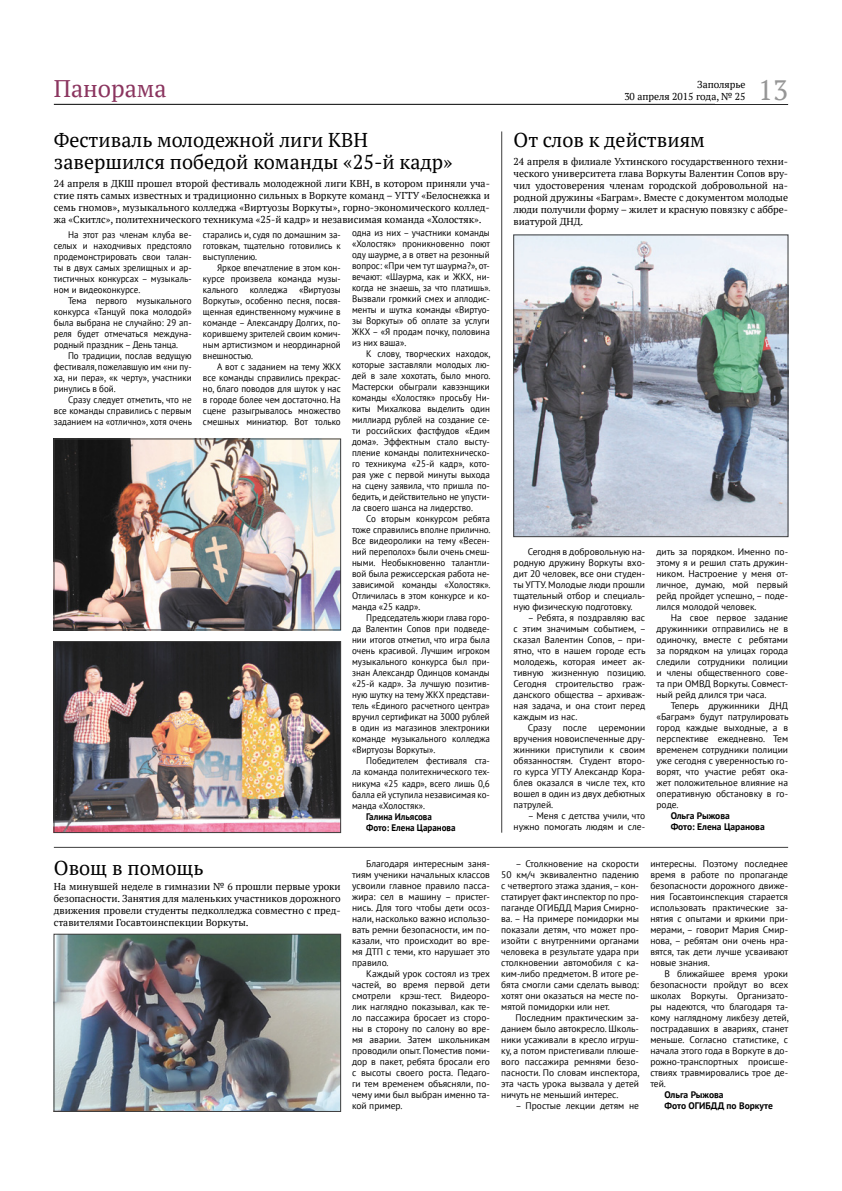
<style>
.page{position:relative;width:842px;height:1191px;background:#fff}
.page>*{position:absolute;margin:0;border:0;box-sizing:border-box;transform-origin:0 0}
.t1{font:28px "PT Serif";color:#969696}
.t2{font:24px "PT Serif";color:#8b355f}
.t3{font:20px/22px "PT Serif";color:#000}
.t4{font:10px/12px "PT Serif";color:#000;text-align:justify}
.t5{font:9.5px/11px "PT Sans";color:#000;text-align:justify}
.t6{font:9.5px/11px "PT Sans";color:#000;text-align:justify;scale:.95 1}
.t7{font:700 9.5px/11px "PT Sans";color:#000}
.t8{font:700 9.5px/11px "PT Sans";color:#000;scale:.95 1}
</style>
<div class="page">
<hr style="left:54px;top:104px;width:734px;height:1px;background:#000">
<img style="left:56px;top:936px;width:283px;height:173px">
<div style="left:54px;top:934px;width:287px;height:177px;border:1px solid #3e3e3e"></div>
<hr style="left:54px;top:847px;width:734px;height:1px;background:#3e3e3e">
<hr style="left:501px;top:131px;width:1px;height:701px;background:#3e3e3e">
<img style="left:56px;top:643px;width:283px;height:187px">
<div style="left:54px;top:641px;width:287px;height:191px;border:1px solid #3e3e3e"></div>
<img style="left:56px;top:441px;width:283px;height:187px">
<div style="left:54px;top:439px;width:287px;height:191px;border:1px solid #3e3e3e"></div>
<img style="left:516px;top:237px;width:270px;height:298px">
<div style="left:514px;top:235px;width:274px;height:302px;border:1px solid #3e3e3e"></div>
<h1 class="t1" style="left:758px;top:72px;width:31px">13</h1>
<h2 class="t2" style="left:54px;top:73px;width:114px">Панорама</h2>
<p class="t4" style="left:624px;top:90px;width:123px">30 апреля 2015 года, № 25</p>
<h3 class="t3" style="left:514px;top:129px;width:193px">От слов к действиям</h3>
<p class="t4" style="left:514px;top:155px;width:276px">24 апреля в филиале Ухтинского государственного техни&shy;ческого университета глава Воркуты Валентин Сопов вру&shy;чил удостоверения членам городской добровольной на&shy;родной дружины «Баграм». Вместе с документом молодые люди получили форму – жилет и красную повязку с аббре&shy;виатурой ДНД.</p>
<p class="t6" style="left:54px;top:229px;width:147px;text-indent:14px">На этот раз членам клуба ве&shy;селых и находчивых предстояло продемонстрировать свои талан&shy;ты в двух самых зрелищных и ар&shy;тистичных конкурсах – музыкаль&shy;ном и видеоконкурсе.</p>
<p class="t6" style="left:54px;top:295px;width:147px;text-indent:14px">Тема первого музыкального конкурса «Танцуй пока молодой» была выбрана не случайно: 29 ап&shy;реля будет отмечаться междуна&shy;родный праздник – День танца.</p>
<p class="t6" style="left:54px;top:350px;width:147px;text-indent:14px">По традиции, послав ведущую фестиваля, пожелавшую им «ни пу&shy;ха, ни пера», «к черту», участники ринулись в бой.</p>
<p class="t6" style="left:54px;top:394px;width:147px;text-indent:14px">Сразу следует отметить, что не все команды справились с первым заданием на «отлично», хотя очень</p>
<p class="t4" style="left:697px;top:78px;width:50px">Заполярье</p>
<h3 class="t3" style="left:54px;top:129px;width:400px">Фестиваль молодежной лиги КВН завершился победой команды «25-й кадр»</h3>
<p class="t4" style="left:54px;top:177px;width:438px">24 апреля в ДКШ прошел второй фестиваль молодежной лиги КВН, в котором приняли уча&shy;стие пять самых известных и традиционно сильных в Воркуте команд – УГТУ «Белоснежка и семь гномов», музыкального колледжа «Виртуозы Воркуты», горно-экономического коллед&shy;жа «Скитлс», политехнического техникума «25-й кадр» и независимая команда «Холостяк».</p>
<p class="t6" style="left:352px;top:227px;width:147px">одна из них – участники команды «Холостяк» проникновенно поют оду шаурме, а в ответ на резонный вопрос: «При чем тут шаурма?», от&shy;вечают: «Шаурма, как и ЖКХ, ни&shy;когда не знаешь, за что платишь».<br>Вызвали громкий смех и аплодис&shy;менты и шутка команды «Виртуо&shy;зы Воркуты» об оплате за услуги ЖКХ – «Я продам почку, половина из них ваша».</p>
<p class="t6" style="left:352px;top:348px;width:147px;text-indent:14px">К слову, творческих находок, которые заставляли молодых лю&shy;дей в зале хохотать, было много.<br>Мастерски обыграли кавээнщики команды «Холостяк» просьбу Ни&shy;киты Михалкова выделить один миллиард рублей на создание се&shy;ти российских фастфудов «Едим дома». Эффектным стало высту&shy;пление команды политехническо&shy;го техникума «25-й кадр», кото&shy;рая уже с первой минуты выхода на сцену заявила, что пришла по&shy;бедить, и действительно не упусти&shy;ла своего шанса на лидерство.</p>
<p class="t6" style="left:352px;top:513px;width:147px;text-indent:14px">Со вторым конкурсом ребята тоже справились вполне прилично.<br>Все видеоролики на тему «Весен&shy;ний переполох» были очень смеш&shy;ными. Необыкновенно талантли&shy;вой была режиссерская работа не&shy;зависимой команды «Холостяк».<br>Отличилась в этом конкурсе и ко&shy;манда «25 кадр».</p>
<p class="t6" style="left:352px;top:612px;width:147px;text-indent:14px">Председатель жюри глава горо&shy;да Валентин Сопов при подведе&shy;нии итогов отметил, что игра была очень красивой. Лучшим игроком музыкального конкурса был при&shy;знан Александр Одинцов команды «25-й кадр». За лучшую позитив&shy;ную шутку на тему ЖКХ представи&shy;тель «Единого расчетного центра» вручил сертификат на 3000 рублей в один из магазинов электроники команде музыкального колледжа «Виртуозы Воркуты».</p>
<p class="t6" style="left:352px;top:755px;width:147px;text-indent:14px">Победителем фестиваля ста&shy;ла команда политехнического тех&shy;никума «25 кадр», всего лишь 0,6 балла ей уступила независимая ко&shy;манда «Холостяк».</p>
<p class="t8" style="left:366px;top:810px;width:96px">Галина Ильясова<br>Фото: Елена Царанова</p>
<p class="t6" style="left:203px;top:229px;width:147px">старались и, судя по домашним за&shy;готовкам, тщательно готовились к выступлению.</p>
<p class="t6" style="left:203px;top:262px;width:147px;text-indent:14px">Яркое впечатление в этом кон&shy;курсе произвела команда музы&shy;кального колледжа «Виртуозы Воркуты», особенно песня, посвя&shy;щенная единственному мужчине в команде – Александру Долгих, по&shy;корившему зрителей своим комич&shy;ным артистизмом и неординарной внешностью.</p>
<p class="t6" style="left:203px;top:361px;width:147px;text-indent:14px">А вот с заданием на тему ЖКХ все команды справились прекрас&shy;но, благо поводов для шуток у нас в городе более чем достаточно. На сцене разыгрывалось множество смешных миниатюр. Вот только</p>
<p class="t5" style="left:514px;top:546px;width:133px;text-indent:14px">Сегодня в добровольную на&shy;родную дружину Воркуты вхо&shy;дит 20 человек, все они студен&shy;ты УГТУ. Молодые люди прошли тщательный отбор и специаль&shy;ную физическую подготовку.</p>
<p class="t5" style="left:514px;top:612px;width:134px;text-indent:14px">– Ребята, я поздравляю вас с этим значимым событием, – сказал Валентин Сопов, – при&shy;ятно, что в нашем городе есть молодежь, которая имеет ак&shy;тивную жизненную позицию.<br>Сегодня строительство граж&shy;данского общества – архиваж&shy;ная задача, и она стоит перед каждым из нас.</p>
<p class="t5" style="left:514px;top:722px;width:133px;text-indent:14px">Сразу после церемонии вручения новоиспеченные дру&shy;жинники приступили к своим обязанностям. Студент второ&shy;го курса УГТУ Александр Кора&shy;блев оказался в числе тех, кто вошел в один из двух дебютных патрулей.</p>
<p class="t5" style="left:514px;top:810px;width:133px;text-align:right">– Меня с детства учили, что нужно помогать людям и сле-</p>
<p class="t5" style="left:656px;top:546px;width:133px">дить за порядком. Именно по&shy;этому я и решил стать дружин&shy;ником. Настроение у меня от&shy;личное, думаю, мой первый рейд пройдет успешно, – поде&shy;лился молодой человек.</p>
<p class="t5" style="left:656px;top:612px;width:133px;text-indent:14px">На свое первое задание дружинники отправились не в одиночку, вместе с ребятами за порядком на улицах города следили сотрудники полиции и члены общественного сове&shy;та при ОМВД Воркуты. Совмест&shy;ный рейд длился три часа.</p>
<p class="t5" style="left:656px;top:700px;width:133px;text-indent:14px">Теперь дружинники ДНД «Баграм» будут патрулировать город каждые выходные, а в перспективе ежедневно. Тем временем сотрудники полиции уже сегодня с уверенностью го&shy;ворят, что участие ребят ока&shy;жет положительное влияние на оперативную обстановку в го&shy;роде.</p>
<p class="t7" style="left:671px;top:810px;width:96px">Ольга Рыжова<br>Фото: Елена Царанова</p>
<h3 class="t3" style="left:54px;top:856px;width:151px">Овощ в помощь</h3>
<p class="t4" style="left:54px;top:880px;width:288px">На минувшей неделе в гимназии № 6 прошли первые уроки безопасности. Занятия для маленьких участников дорожного движения провели студенты педколледжа совместно с пред&shy;ставителями Госавтоинспекции Воркуты.</p>
<p class="t5" style="left:352px;top:857px;width:139px;text-indent:14px">Благодаря интересным заня&shy;тиям ученики начальных классов усвоили главное правило пасса&shy;жира: сел в машину – пристег&shy;нись. Для того чтобы дети осоз&shy;нали, насколько важно использо&shy;вать ремни безопасности, им по&shy;казали, что происходит во вре&shy;мя ДТП с теми, кто нарушает это правило.</p>
<p class="t5" style="left:352px;top:967px;width:140px;text-indent:14px">Каждый урок состоял из трех частей, во время первой дети смотрели крэш-тест. Видеоро&shy;лик наглядно показывал, как те&shy;ло пассажира бросает из сторо&shy;ны в сторону по салону во вре&shy;мя аварии. Затем школьникам проводили опыт. Поместив поми&shy;дор в пакет, ребята бросали его с высоты своего роста. Педаго&shy;ги тем временем объясняли, по&shy;чему ими был выбран именно та&shy;кой пример.</p>
<p class="t5" style="left:501px;top:857px;width:139px;text-indent:14px">– Столкновение на скорости 50 км/ч эквивалентно падению с четвертого этажа здания, – кон&shy;статирует факт инспектор по про&shy;паганде ОГИБДД Мария Смирно&shy;ва. – На примере помидорки мы показали детям, что может про&shy;изойти с внутренними органами человека в результате удара при столкновении автомобиля с ка&shy;ким-либо предметом. В итоге ре&shy;бята смогли сами сделать вывод: хотят они оказаться на месте по&shy;мятой помидорки или нет.</p>
<p class="t5" style="left:501px;top:1011px;width:140px;text-indent:14px">Последним практическим за&shy;данием было автокресло. Школь&shy;ники усаживали в кресло игруш&shy;ку, а потом пристегивали плюше&shy;вого пассажира ремнями безо&shy;пасности. По словам инспектора, эта часть урока вызвала у детей ничуть не меньший интерес.</p>
<p class="t5" style="left:515px;top:1099px;width:125px">– Простые лекции детям не</p>
<p class="t5" style="left:650px;top:857px;width:140px">интересны. Поэтому последнее время в работе по пропаганде безопасности дорожного движе&shy;ния Госавтоинспекция старается использовать практические за&shy;нятия с опытами и яркими при&shy;мерами, – говорит Мария Смир&shy;нова, – ребятам они очень нра&shy;вятся, так дети лучше усваивают новые знания.</p>
<p class="t5" style="left:650px;top:967px;width:140px;text-indent:14px">В ближайшее время уроки безопасности пройдут во всех школах Воркуты. Организато&shy;ры надеются, что благодаря та&shy;кому наглядному ликбезу детей, пострадавших в авариях, станет меньше. Согласно статистике, с начала этого года в Воркуте в до&shy;рожно-транспортных происше&shy;ствиях травмировались трое де&shy;тей.</p>
<p class="t7" style="left:664px;top:1088px;width:110px">Ольга Рыжова<br>Фото ОГИБДД по Воркуте</p>
</div>
